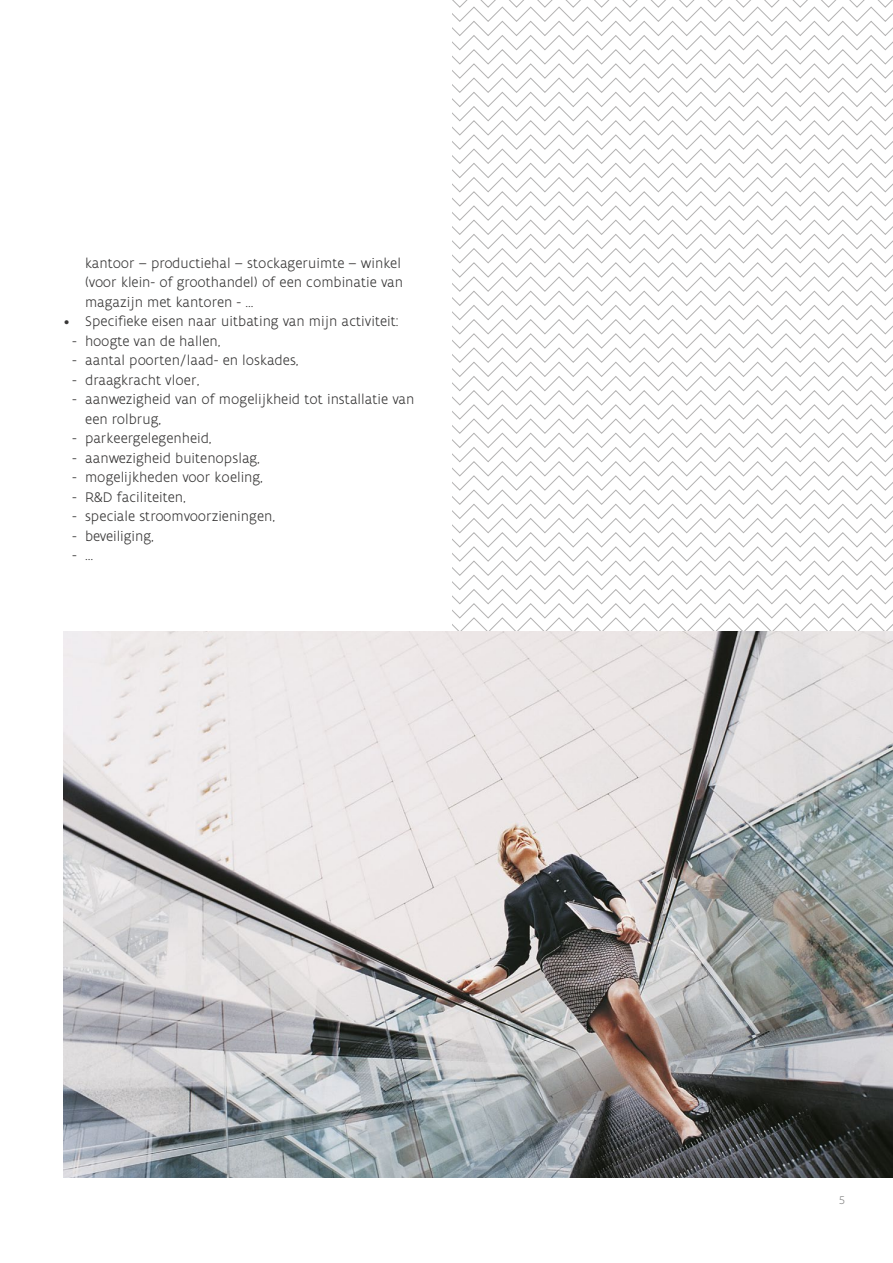
<style>
.page{position:relative;width:893px;height:1263px;background:#fff}
.page>*{position:absolute;margin:0;border:0;box-sizing:border-box;transform-origin:0 0}
.t1{font:300 15px/19.5px "Flanders Art Sans Pro";color:#373636}
.t2{font:300 15px "Flanders Art Sans";color:#373636}
.t3{font:300 12px "Flanders Art Sans Pro";color:#878787}
.s1{font-family:"Flanders Art Sans"}
.s2{font-family:"Flanders Art Sans Pro"}
</style>
<div class="page">
<svg style="left:453px;top:0;width:440px;height:631px"></svg>
<img style="left:64px;top:631px;width:829px;height:547px">
<p class="t1" style="left:85px;top:253px;width:320px">kantoor – productiehal – stockageruimte – winkel (voor klein- of groothandel) of een combinatie van magazijn met kantoren - ...</p>
<p class="t1" style="left:64px;top:312px;width:336px">• Specifieke eisen naar uitbating van mijn activiteit:</p>
<p class="t1" style="left:72px;top:331px;width:150px"><span class="s1">-</span> hoogte van de hallen,</p>
<p class="t1" style="left:72px;top:351px;width:228px"><span class="s1">-</span> aantal poorten/laad- en loskades,</p>
<p class="t1" style="left:72px;top:370px;width:129px"><span class="s1">-</span> draagkracht vloer,</p>
<p class="t1" style="left:85px;top:390px;width:331px;text-indent:-13px"><span class="s1">-</span> aanwezigheid van of mogelijkheid tot installatie van een rolbrug,</p>
<p class="t1" style="left:72px;top:429px;width:141px"><span class="s1">-</span> parkeergelegenheid,</p>
<p class="t1" style="left:72px;top:448px;width:189px"><span class="s1">-</span> aanwezigheid buitenopslag,</p>
<p class="t1" style="left:72px;top:468px;width:192px"><span class="s1">-</span> mogelijkheden voor koeling,</p>
<p class="t1" style="left:72px;top:487px;width:115px"><span class="s1">-</span> R&amp;D faciliteiten,</p>
<p class="t1" style="left:72px;top:507px;width:204px"><span class="s1">-</span> speciale stroomvoorzieningen,</p>
<p class="t1" style="left:72px;top:526px;width:83px"><span class="s1">-</span> beveiliging,</p>
<p class="t2" style="left:72px;top:546px;width:22px">- <span class="s2">…</span></p>
<p class="t3" style="left:839px;top:1193px;width:7px">5</p>
</div>
